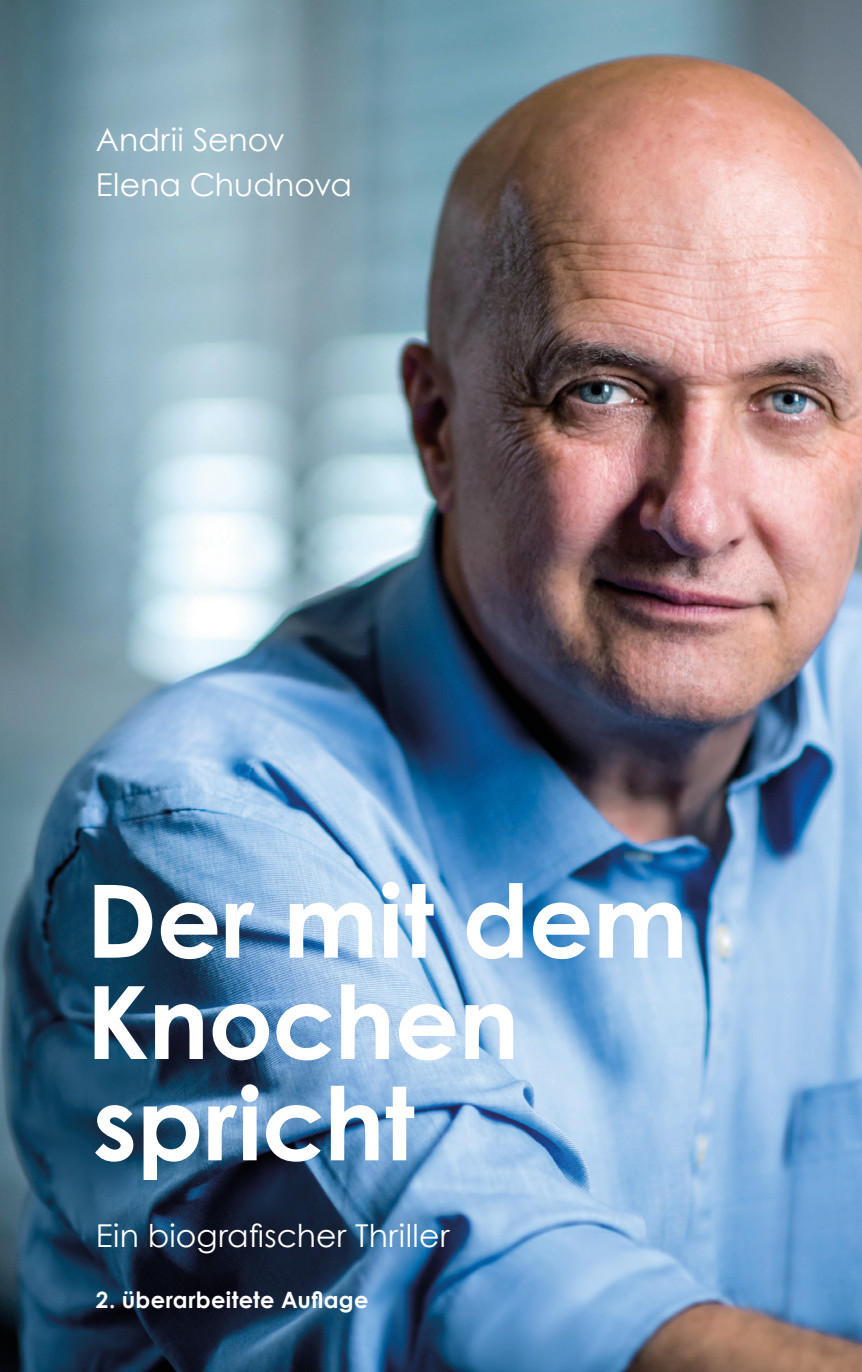
<style>
.page{position:relative;width:862px;height:1372px;background:#fff}
.page>*{position:absolute;margin:0;border:0;box-sizing:border-box;transform-origin:0 0}
.t1{font:700 101.25px/101.2px "Century Gothic";letter-spacing:-.005em;color:#fff}
.t2{font:31.5px/45px "Century Gothic";letter-spacing:.005em;color:#fff}
.t3{font:700 22.5px "Century Gothic";letter-spacing:.01em;color:#fff}
</style>
<div class="page">
<img style="left:0;top:0;width:861px;height:1371px">
<p class="t2" style="left:96px;top:117px;width:258px">Andrii Senov<br>Elena Chudnova</p>
<h1 class="t1" style="left:86px;top:865px;width:603px">Der mit dem<br>Knochen spricht</h1>
<p class="t2" style="left:96px;top:1212px;width:355px">Ein biografischer Thriller</p>
<p class="t3" style="left:96px;top:1282px;width:274px">2. überarbeitete Auflage</p>
</div>
